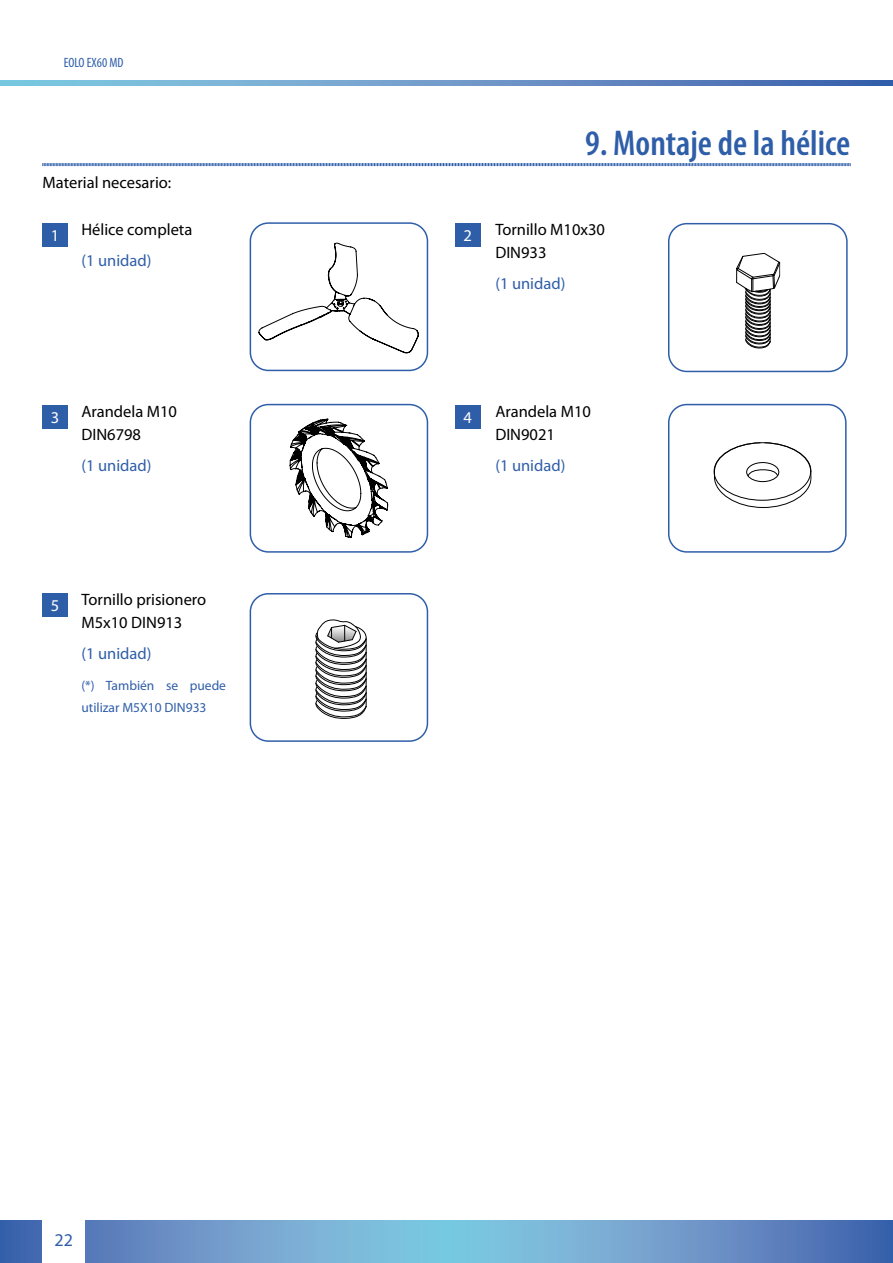
<style>
.page{position:relative;width:893px;height:1263px;background:#fff}
.page>*{position:absolute;margin:0;border:0;box-sizing:border-box;transform-origin:0 0}
.t1{font:600 condensed 36px "Myriad Pro";color:#2f5ea9}
.t2{font:18px "Myriad Pro";color:#2f5ea9}
.t3{font:16.5px/22.5px "Myriad Pro";color:#000}
.t4{font:16.5px "Myriad Pro";color:#2f5ea9}
.t5{font:16.5px "Myriad Pro";color:#fff}
.t6{font:13.5px/22.5px "Myriad Pro";color:#2f5ea9}
.t7{font:condensed 13.5px "Myriad Pro";color:#2f5ea9}
</style>
<div class="page">
<svg style="left:0;top:1220px;width:893px;height:43px"></svg>
<svg style="left:0;top:81px;width:893px;height:4px"></svg>
<div style="left:43px;top:1218px;width:42px;height:45px;background:#fff"></div>
<svg style="left:259px;top:243px;width:159px;height:110px"></svg>
<div style="left:250px;top:222px;width:178px;height:149px;border:2px solid #2f5ea9;border-radius:18px"></div>
<svg style="left:315px;top:619px;width:52px;height:100px"></svg>
<div style="left:250px;top:593px;width:178px;height:149px;border:2px solid #2f5ea9;border-radius:18px"></div>
<svg style="left:714px;top:442px;width:98px;height:66px"></svg>
<div style="left:668px;top:404px;width:179px;height:149px;border:2px solid #2f5ea9;border-radius:18px"></div>
<div style="left:43px;top:223px;width:25px;height:23px;background:#2f5ea9"></div>
<div style="left:455px;top:405px;width:25px;height:23px;background:#2f5ea9"></div>
<div style="left:43px;top:593px;width:25px;height:23px;background:#2f5ea9"></div>
<div style="left:455px;top:223px;width:25px;height:23px;background:#2f5ea9"></div>
<svg style="left:290px;top:419px;width:98px;height:119px"></svg>
<div style="left:250px;top:404px;width:178px;height:149px;border:2px solid #2f5ea9;border-radius:18px"></div>
<div style="left:43px;top:405px;width:25px;height:23px;background:#2f5ea9"></div>
<svg style="left:736px;top:253px;width:45px;height:95px"></svg>
<div style="left:668px;top:223px;width:180px;height:149px;border:2px solid #2f5ea9;border-radius:18px"></div>
<svg style="left:42px;top:163px;width:809px;height:4px"></svg>
<p class="t7" style="left:64px;top:54px;width:61px">EOLO EX60 MD</p>
<p class="t3" style="left:43px;top:171px;width:130px">Material necesario:</p>
<p class="t5" style="left:51px;top:225px;width:10px">1</p>
<p class="t3" style="left:81px;top:218px;width:112px">Hélice completa</p>
<p class="t4" style="left:81px;top:251px;width:72px">(1 unidad)</p>
<p class="t5" style="left:51px;top:407px;width:10px">3</p>
<p class="t3" style="left:81px;top:400px;width:97px">Arandela M10<br>DIN6798</p>
<p class="t4" style="left:81px;top:455px;width:72px">(1 unidad)</p>
<p class="t5" style="left:51px;top:595px;width:10px">5</p>
<p class="t3" style="left:81px;top:588px;width:126px">Tornillo prisionero<br>M5x10 DIN913</p>
<p class="t4" style="left:81px;top:643px;width:72px">(1 unidad)</p>
<p class="t6" style="left:81px;top:674px;width:146px">(*) También se puede utilizar M5X10 DIN933</p>
<p class="t2" style="left:55px;top:1229px;width:20px">22</p>
<h1 class="t1" style="left:585px;top:123px;width:267px">9. Montaje de la hélice</h1>
<p class="t5" style="left:463px;top:225px;width:10px">2</p>
<p class="t3" style="left:495px;top:218px;width:111px">Tornillo M10x30<br>DIN933</p>
<p class="t4" style="left:495px;top:273px;width:72px">(1 unidad)</p>
<p class="t5" style="left:463px;top:407px;width:10px">4</p>
<p class="t3" style="left:495px;top:400px;width:97px">Arandela M10<br>DIN9021</p>
<p class="t4" style="left:495px;top:455px;width:72px">(1 unidad)</p>
</div>
